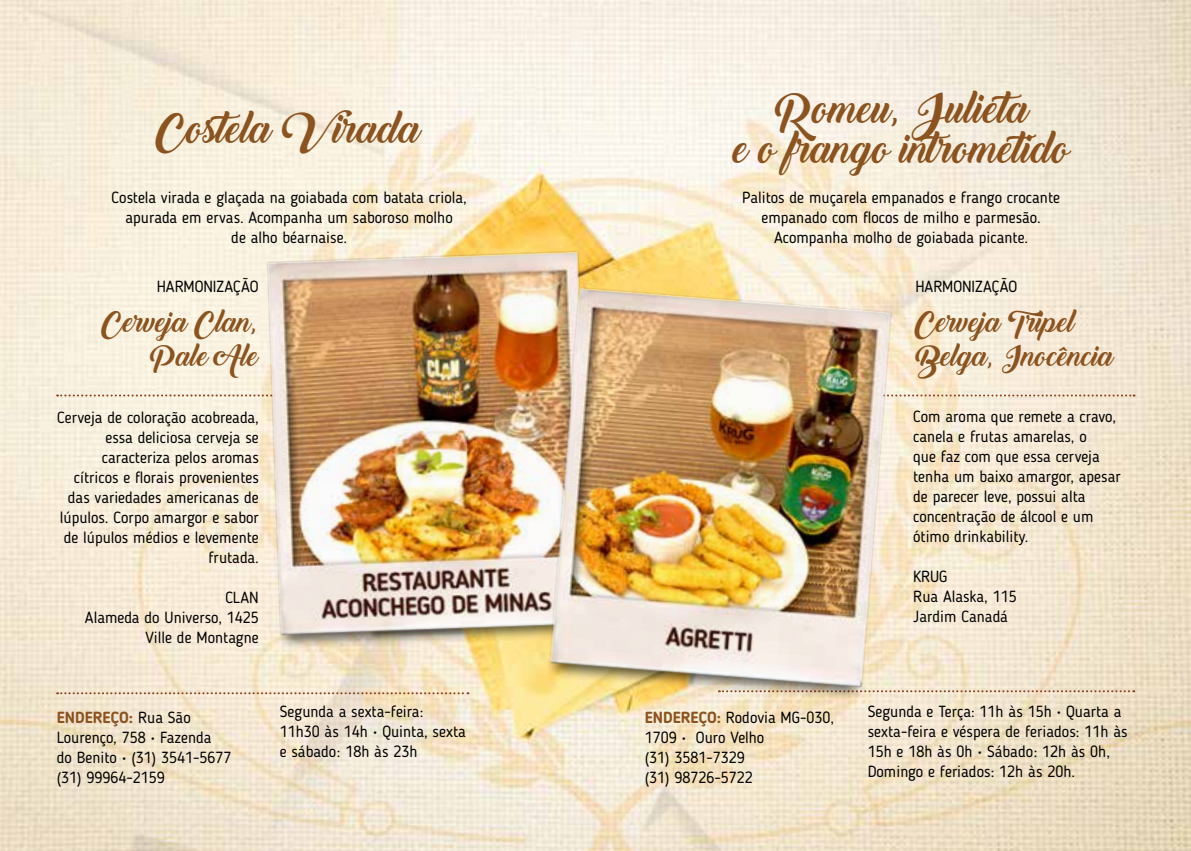
<style>
.page{position:relative;width:1191px;height:851px;background:#fff}
.page>*{position:absolute;margin:0;border:0;box-sizing:border-box;transform-origin:0 0}
.t1{font:40px/40px "Backto Black Demo";color:#8a531f;text-align:center}
.t2{font:28px/33.6px "Backto Black Demo";color:#8a531f;text-align:right}
.t3{font:16px/20px "Blogger Sans";color:#000}
.s1{font-weight:700;color:#8a531f}
</style>
<div class="page">
<img style="left:0;top:0;width:1191px;height:850px">
<svg style="left:57px;top:692px;width:411px;height:2px"></svg>
<svg style="left:57px;top:394px;width:184px;height:2px"></svg>
<svg style="left:920px;top:394px;width:214px;height:2px"></svg>
<svg style="left:920px;top:690px;width:214px;height:2px"></svg>
<img style="left:241px;top:227px;width:371px;height:440px">
<img style="left:522px;top:254px;width:398px;height:466px">
<h1 class="t1" style="left:157px;top:109px;width:266px">Costela Virada</h1>
<h1 class="t1" style="left:734px;top:89px;width:338px">Romeu, Julieta<br>e o frango intrometido</h1>
<p class="t3" style="left:112px;top:187px;width:357px;text-align:center">Costela virada e glaçada na goiabada com batata criola, apurada em ervas. Acompanha um saboroso molho<br>de alho béarnaise.</p>
<p class="t3" style="left:742px;top:187px;width:319px;text-align:center">Palitos de muçarela empanados e frango crocante empanado com flocos de milho e parmesão.<br>Acompanha molho de goiabada picante.</p>
<p class="t3" style="left:157px;top:276px;width:103px">HARMONIZAÇÃO</p>
<h2 class="t2" style="left:102px;top:305px;width:158px">Cerveja Clan,<br>Pale Ale</h2>
<p class="t3" style="left:57px;top:407px;width:203px;text-align:right">Cerveja de coloração acobreada, essa deliciosa cerveja se caracteriza pelos aromas cítricos e florais provenientes das variedades americanas de lúpulos. Corpo amargor e sabor de lúpulos médios e levemente frutada.</p>
<p class="t3" style="left:85px;top:587px;width:175px;text-align:right">CLAN<br>Alameda do Universo, 1425<br>Ville de Montagne</p>
<p class="t3" style="left:915px;top:276px;width:103px">HARMONIZAÇÃO</p>
<h2 class="t2" style="left:915px;top:305px;width:200px;text-align:left">Cerveja Tripel<br>Belga, Inocência</h2>
<p class="t3" style="left:913px;top:406px;width:209px">Com aroma que remete a cravo, canela e frutas amarelas, o<br>que faz com que essa cerveja tenha um baixo amargor, apesar de parecer leve, possui alta concentração de álcool e um ótimo drinkability.</p>
<p class="t3" style="left:913px;top:566px;width:105px">KRUG<br>Rua Alaska, 115<br>Jardim Canadá</p>
<p class="t3" style="left:57px;top:707px;width:176px"><span class="s1">ENDEREÇO:</span> Rua São<br>Lourenço, 758 • Fazenda<br>do Benito • (31) 3541-5677 (31) 99964-2159</p>
<p class="t3" style="left:867px;top:701px;width:261px">Segunda e Terça: 11h às 15h • Quarta a sexta-feira e véspera de feriados: 11h às 15h e 18h às 0h • Sábado: 12h às 0h, Domingo e feriados: 12h às 20h.</p>
<p class="t3" style="left:280px;top:701px;width:188px">Segunda a sexta-feira:<br>11h30 às 14h • Quinta, sexta e sábado: 18h às 23h</p>
<p class="t3" style="left:644px;top:707px;width:191px"><span class="s1">ENDEREÇO:</span> Rodovia MG-030,<br>1709 • Ouro Velho<br>(31) 3581-7329<br>(31) 98726-5722</p>
</div>
